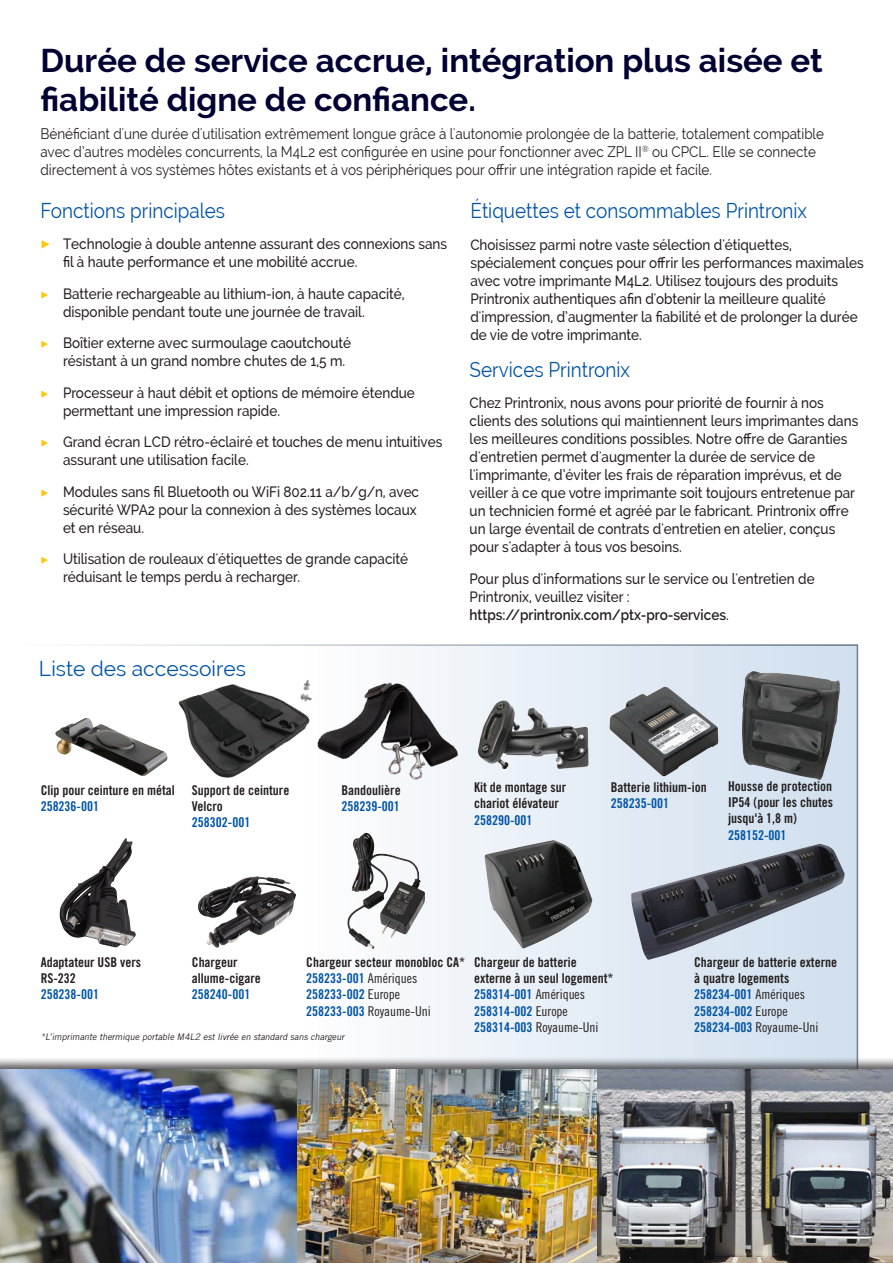
<style>
.page{position:relative;width:893px;height:1263px;background:#fff}
.page>*{position:absolute;margin:0;border:0;box-sizing:border-box;transform-origin:0 0}
.t1{font:700 33px/39px "Raleway";color:#000032}
.t2{font:21px "Raleway";color:#0154a6;scale:.9 1}
.t3{font:21px "Raleway";color:#0154a6}
.t4{font:500 15px/18px "Raleway";color:#231f20;scale:.9 1}
.t5{font:15px/18px "Raleway";color:#231f20;scale:.9 1}
.t6{font:13.5px/16.2px "Trade Gothic Bold Cond Twenty";color:#231f20}
.t7{font:13.5px/16.2px "Trade Gothic Bold Cond Twenty";color:#0154a6}
.t8{font:13.5px "Trade Gothic Cond Eighteen";color:#231f20}
.t9{font:italic 9px "Trade Gothic";color:#231f20}
.s1{font-family:"Minion Pro";font-weight:400;font-size:18px;color:#fec70c}
.s2{font-family:"Minion Pro";font-weight:400;color:#fec70c}
.s3{font-weight:600}
.s4{color:#0154a6}
.s5{font-family:"Trade Gothic Cond Eighteen";color:#231f20}
.s6{font-family:"Trade Gothic Bold Cond Twenty";color:#0154a6}
</style>
<div class="page">
<div style="left:19px;top:644px;width:839px;height:434px;background:linear-gradient(to right,#fff,#d3e1ee)"></div>
<img style="left:55px;top:718px;width:113px;height:58px">
<img style="left:742px;top:671px;width:98px;height:109px">
<img style="left:172px;top:674px;width:150px;height:111px">
<img style="left:315px;top:675px;width:145px;height:107px">
<img style="left:609px;top:687px;width:110px;height:89px">
<img style="left:474px;top:689px;width:122px;height:86px">
<img style="left:59px;top:838px;width:77px;height:109px">
<img style="left:198px;top:876px;width:98px;height:72px">
<img style="left:347px;top:833px;width:39px;height:116px">
<img style="left:484px;top:840px;width:108px;height:109px">
<img style="left:631px;top:843px;width:214px;height:117px">
<div style="left:0;top:1056px;width:893px;height:207px;background:#231f20;opacity:.75"></div>
<img style="left:0;top:1069px;width:893px;height:194px">
<p class="t1" style="left:40px;top:41px;width:784px">Durée de service accrue, intégration plus aisée et fiabilité digne de confiance.</p>
<p class="t5" style="left:40px;top:124px;width:872px">Bénéficiant d'une durée d'utilisation extrêmement longue grâce à l'autonomie prolongée de la batterie, totalement compatible avec d’autres modèles concurrents, la M4L2 est configurée en usine pour fonctionner avec ZPL II<sup>®</sup> ou CPCL. Elle se connecte directement à vos systèmes hôtes existants et à vos périphériques pour offrir une intégration rapide et facile.</p>
<p class="t2" style="left:40px;top:198px;width:207px">Fonctions principales</p>
<p class="t4" style="left:63px;top:235px;width:428px;text-indent:-23px"><span class="s1">▶</span> Technologie à double antenne assurant des connexions sans fil à haute performance et une mobilité accrue.</p>
<p class="t4" style="left:63px;top:285px;width:381px;text-indent:-23px"><span class="s2">▶</span> Batterie rechargeable au lithium-ion, à haute capacité, disponible pendant toute une journée de travail.</p>
<p class="t4" style="left:63px;top:334px;width:322px;text-indent:-23px"><span class="s2">▶</span> Boîtier externe avec surmoulage caoutchouté résistant à un grand nombre chutes de 1,5 m.</p>
<p class="t4" style="left:63px;top:384px;width:393px;text-indent:-23px"><span class="s2">▶</span> Processeur à haut débit et options de mémoire étendue permettant une impression rapide.</p>
<p class="t4" style="left:63px;top:433px;width:423px;text-indent:-23px"><span class="s2">▶</span> Grand écran LCD rétro-éclairé et touches de menu intuitives assurant une utilisation facile.</p>
<p class="t4" style="left:63px;top:483px;width:397px;text-indent:-23px"><span class="s2">▶</span> Modules sans fil Bluetooth ou WiFi 802.11 a/b/g/n, avec sécurité WPA2 pour la connexion à des systèmes locaux et en réseau.</p>
<p class="t4" style="left:63px;top:550px;width:385px;text-indent:-23px"><span class="s2">▶</span> Utilisation de rouleaux d'étiquettes de grande capacité réduisant le temps perdu à recharger.</p>
<p class="t3" style="left:39px;top:657px;width:209px">Liste des accessoires</p>
<p class="t2" style="left:470px;top:199px;width:376px">Étiquettes et consommables Printronix</p>
<p class="t4" style="left:470px;top:236px;width:439px">Choisissez parmi notre vaste sélection d'étiquettes, spécialement conçues pour offrir les performances maximales avec votre imprimante M4L2. Utilisez toujours des produits Printronix authentiques afin d'obtenir la meilleure qualité d'impression, d’augmenter la fiabilité et de prolonger la durée de vie de votre imprimante.</p>
<p class="t2" style="left:470px;top:357px;width:180px">Services Printronix</p>
<p class="t4" style="left:470px;top:394px;width:433px">Chez Printronix, nous avons pour priorité de fournir à nos clients des solutions qui maintiennent leurs imprimantes dans les meilleures conditions possibles. Notre offre de Garanties d'entretien permet d'augmenter la durée de service de l'imprimante, d’éviter les frais de réparation imprévus, et de veiller à ce que votre imprimante soit toujours entretenue par un technicien formé et agréé par le fabricant. Printronix offre un large éventail de contrats d'entretien en atelier, conçus pour s'adapter à tous vos besoins.</p>
<p class="t4" style="left:470px;top:570px;width:385px">Pour plus d'informations sur le service ou l'entretien de<br>Printronix, veuillez visiter : <span class="s3">https://printronix.com/ptx-pro-services</span>.</p>
<p class="t6" style="left:41px;top:782px;width:136px">Clip pour ceinture en métal</p>
<p class="t7" style="left:41px;top:798px;width:60px">258236-001</p>
<p class="t6" style="left:192px;top:782px;width:99px">Support de ceinture<br>Velcro</p>
<p class="t7" style="left:192px;top:814px;width:60px">258302-001</p>
<p class="t6" style="left:341px;top:782px;width:61px">Bandoulière</p>
<p class="t7" style="left:341px;top:798px;width:60px">258239-001</p>
<p class="t6" style="left:474px;top:779px;width:94px">Kit de montage sur chariot élévateur</p>
<p class="t7" style="left:474px;top:812px;width:60px">258290-001</p>
<p class="t6" style="left:611px;top:779px;width:97px">Batterie lithium-ion</p>
<p class="t7" style="left:611px;top:795px;width:60px">258235-001</p>
<p class="t6" style="left:728px;top:778px;width:106px">Housse de protection<br>IP54 (pour les chutes jusqu'à 1,8 m)<br><span class="s4">258152-001</span></p>
<p class="t6" style="left:41px;top:954px;width:102px">Adaptateur USB vers<br>RS-232</p>
<p class="t7" style="left:41px;top:986px;width:60px">258238-001</p>
<p class="t6" style="left:192px;top:954px;width:70px">Chargeur allume-cigare</p>
<p class="t7" style="left:192px;top:986px;width:60px">258240-001</p>
<p class="t6" style="left:306px;top:954px;width:160px">Chargeur secteur monobloc CA*</p>
<p class="t7" style="left:306px;top:970px;width:112px">258233-001 <span class="s5">Amériques</span></p>
<p class="t7" style="left:306px;top:986px;width:95px">258233-002 <span class="s5">Europe</span></p>
<p class="t8" style="left:306px;top:1003px;width:126px"><span class="s6">258233-003</span> Royaume-Uni</p>
<p class="t9" style="left:41px;top:1032px;width:307px">*L’imprimante thermique portable M4L2 est livrée en standard sans chargeur</p>
<p class="t6" style="left:474px;top:954px;width:141px">Chargeur de batterie externe à un seul logement*</p>
<p class="t7" style="left:474px;top:986px;width:112px">258314-001 <span class="s5">Amériques<br></span>258314-002 <span class="s5">Europe</span></p>
<p class="t8" style="left:474px;top:1019px;width:126px"><span class="s6">258314-003</span> Royaume-Uni</p>
<p class="t6" style="left:694px;top:954px;width:145px">Chargeur de batterie externe</p>
<p class="t6" style="left:694px;top:970px;width:97px">à quatre logements</p>
<p class="t7" style="left:694px;top:986px;width:112px">258234-001 <span class="s5">Amériques</span></p>
<p class="t7" style="left:694px;top:1003px;width:95px">258234-002 <span class="s5">Europe</span></p>
<p class="t8" style="left:694px;top:1019px;width:126px"><span class="s6">258234-003</span> Royaume-Uni</p>
</div>
